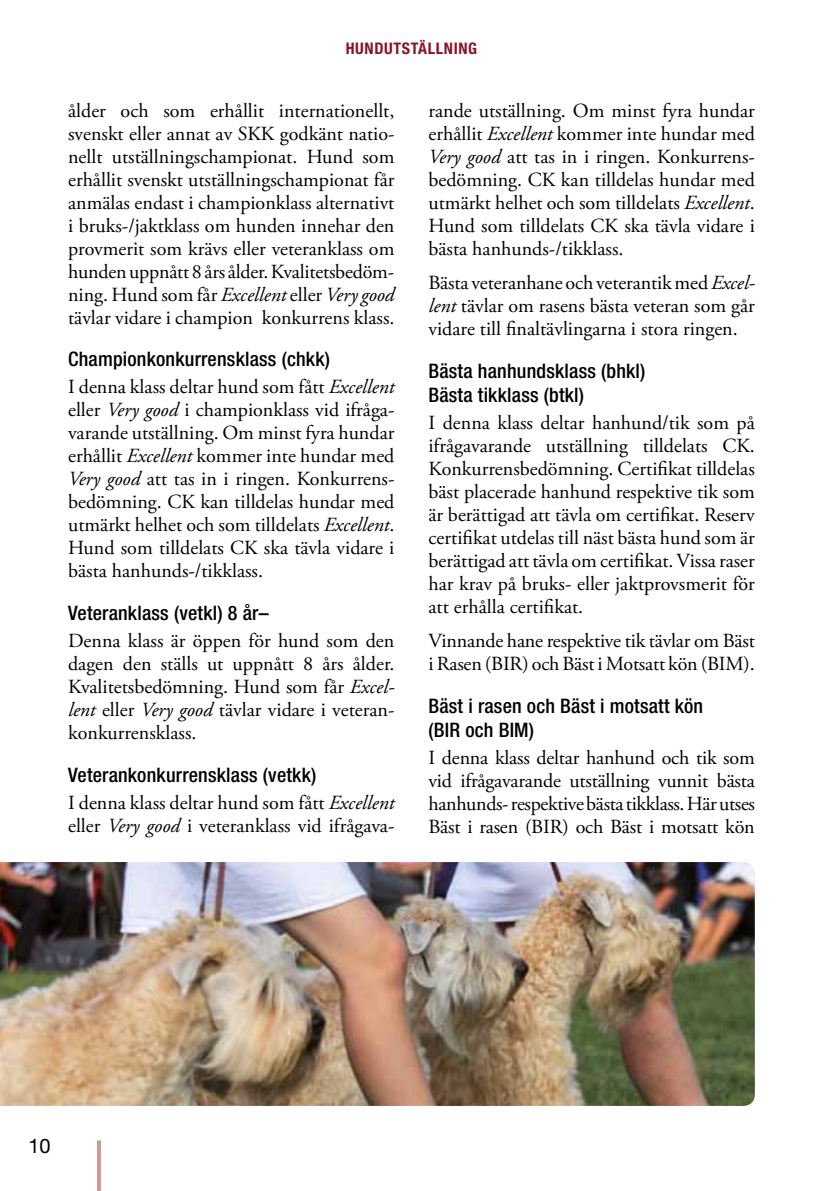
<style>
.page{position:relative;width:840px;height:1191px;background:#fff}
.page>*{position:absolute;margin:0;border:0;box-sizing:border-box;transform-origin:0 0}
.t1{font:20px/23px "Adobe Garamond Pro";color:#000;text-align:justify}
.t2{font:500 condensed 20px/24px "Helvetica Neue LT Std";letter-spacing:.01em;color:#000}
.t3{font:20px "Helvetica Neue LT Std";color:#000}
.t4{font:700 condensed 16px "Helvetica Neue LT Std";letter-spacing:.04em;color:#87162b}
.s1{font-style:italic}
</style>
<div class="page">
<hr style="left:97px;top:1140px;width:4px;height:51px;background:#cd9a98">
<img style="left:0;top:862px;width:754px;height:244px">
<p class="t4" style="left:345px;top:39px;width:133px">HUNDUTSTÄLLNING</p>
<p class="t1" style="left:68px;top:99px;width:328px">ålder och som erhållit internationellt, svenskt eller annat av SKK godkänt natio&shy;nellt utställningschampionat. Hund som erhållit svenskt utställningschampionat får anmälas endast i championklass alternativt i bruks-/jaktklass om hunden innehar den provmerit som krävs eller veteranklass om hunden uppnått 8 års ålder. Kvalitetsbedöm&shy;ning. Hund som får <span class="s1">Excellent</span> eller <span class="s1">Very good </span>tävlar vidare i champion konkurrens klass.</p>
<p class="t2" style="left:68px;top:347px;width:263px">Championkonkurrensklass (chkk)</p>
<p class="t1" style="left:68px;top:376px;width:328px">I denna klass deltar hund som fått <span class="s1">Excellent </span>eller <span class="s1">Very good</span> i championklass vid ifråga&shy;varande utställning. Om minst fyra hundar erhållit <span class="s1">Excellent</span> kommer inte hundar med <span class="s1">Very good</span> att tas in i ringen. Konkurrens&shy;bedömning. CK kan tilldelas hundar med utmärkt helhet och som tilldelats <span class="s1">Excellent</span>.<br>Hund som tilldelats CK ska tävla vidare i bästa hanhunds-/tikklass.</p>
<p class="t2" style="left:68px;top:601px;width:202px">Veteranklass (vetkl) 8 år–</p>
<p class="t1" style="left:68px;top:630px;width:327px">Denna klass är öppen för hund som den dagen den ställs ut uppnått 8 års ålder.<br>Kvalitetsbedömning. Hund som får <span class="s1">Excel&shy;lent</span> eller <span class="s1">Very good</span> tävlar vidare i veteran&shy;konkurrensklass.</p>
<p class="t2" style="left:68px;top:762px;width:250px">Veterankonkurrensklass (vetkk)</p>
<p class="t1" style="left:68px;top:791px;width:327px">I denna klass deltar hund som fått <span class="s1">Excellent </span>eller <span class="s1">Very good</span> i veteranklass vid ifrågava-</p>
<p class="t1" style="left:428px;top:99px;width:327px">rande utställning. Om minst fyra hundar erhållit <span class="s1">Excellent</span> kommer inte hundar med <span class="s1">Very good</span> att tas in i ringen. Konkurrens&shy;bedömning. CK kan tilldelas hundar med utmärkt helhet och som tilldelats <span class="s1">Excellent</span>.<br>Hund som tilldelats CK ska tävla vidare i bästa hanhunds-/tikklass.</p>
<p class="t1" style="left:428px;top:272px;width:327px">Bästa veteranhane och veterantik med <span class="s1">Excel&shy;lent</span> tävlar om rasens bästa veteran som går vidare till finaltävlingarna i stora ringen.</p>
<p class="t2" style="left:428px;top:358px;width:218px">Bästa hanhundsklass (bhkl)<br>Bästa tikklass (btkl)</p>
<p class="t1" style="left:428px;top:411px;width:328px">I denna klass deltar hanhund/tik som på ifrågavarande utställning tilldelats CK.<br>Konkurrensbedömning. Certifikat tilldelas bäst placerade hanhund respektive tik som är berättigad att tävla om certifikat. Reserv certifikat utdelas till näst bästa hund som är berättigad att tävla om certifikat. Vissa raser har krav på bruks- eller jaktprovsmerit för att erhålla certifikat.</p>
<p class="t1" style="left:428px;top:630px;width:327px">Vinnande hane respektive tik tävlar om Bäst i Rasen (BIR) och Bäst i Motsatt kön (BIM).</p>
<p class="t2" style="left:428px;top:693px;width:276px">Bäst i rasen och Bäst i motsatt kön (BIR och BIM)</p>
<p class="t1" style="left:428px;top:746px;width:328px">I denna klass deltar hanhund och tik som vid ifrågavarande utställning vunnit bästa hanhunds- respektive bästa tikklass. Här utses Bäst i rasen (BIR) och Bäst i motsatt kön</p>
<p class="t3" style="left:28px;top:1134px;width:24px">10</p>
</div>
